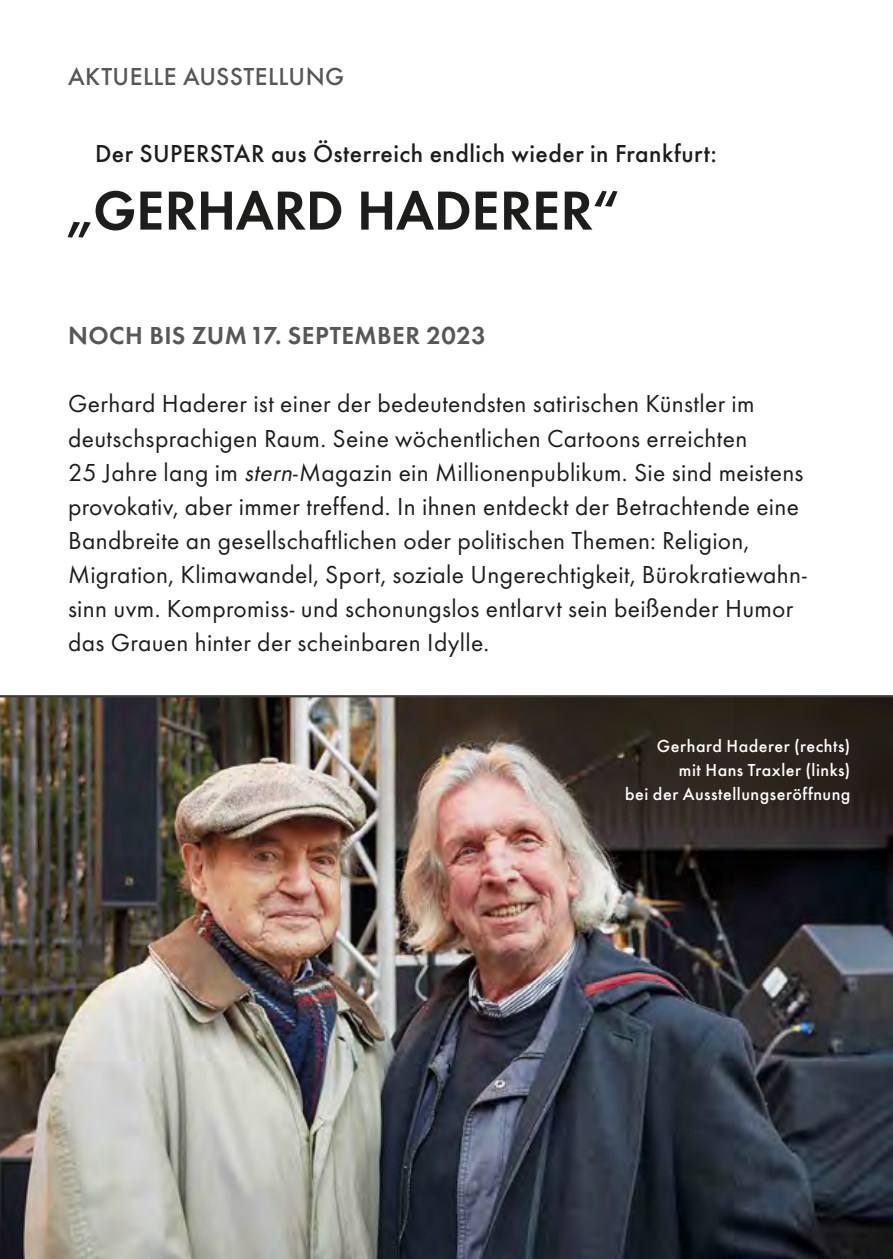
<style>
.page{position:relative;width:893px;height:1259px;background:#fff}
.page>*{position:absolute;margin:0;border:0;box-sizing:border-box;transform-origin:0 0}
.FdK_-_Titel_Futura_8{font:600 57px "Futura T";letter-spacing:-.01em;color:#1d1d1b}
.FdK_-_Fließ_Futura_B{font:25.5px/33.9px "Futura T";letter-spacing:.015em;color:#1d1d1b}
.FdK_-_Titel_Futura_8-2{font:500 25.5px "Futura T";letter-spacing:.015em;color:#1d1d1b}
.FdK_-_Künstler_Small{font:600 25.5px "Futura T";letter-spacing:.02em;color:#575756}
.FdK_-_Termin_Futura{font:500 25.5px "Futura T";letter-spacing:.015em;color:#575756}
.FdK_-_Fotokredits_Fu{font:500 18px "Futura T";letter-spacing:.03em;color:#fff}
.s1{font-style:italic}
</style>
<div class="page">
<img style="left:0;top:697px;width:893px;height:562px">
<hr style="left:0;top:695px;width:893px;height:2px;background:#3c3c3b">
<p class="FdK_-_Termin_Futura" style="left:68px;top:62px;width:278px">AKTUELLE AUSSTELLUNG</p>
<p class="FdK_-_Titel_Futura_8-2" style="left:95px;top:138px;width:623px">Der SUPERSTAR aus Österreich endlich wieder in Frankfurt:</p>
<p class="FdK_-_Titel_Futura_8" style="left:65px;top:177px;width:556px">„GERHARD HADERER“</p>
<p class="FdK_-_Künstler_Small" style="left:68px;top:321px;width:419px">NOCH BIS ZUM17. SEPTEMBER 2023</p>
<p class="FdK_-_Fließ_Futura_B" style="left:68px;top:387px;width:740px">Gerhard Haderer ist einer der bedeutendsten satirischen Künstler im deutschsprachigen Raum. Seine wöchentlichen Cartoons erreichten<br>25 Jahre lang im <span class="s1">stern</span>-Magazin ein Millionenpublikum. Sie sind meistens provokativ, aber immer treffend. In ihnen entdeckt der Betrachtende eine Bandbreite an gesellschaftlichen oder politischen Themen: Religion, Migration, Klimawandel, Sport, soziale Ungerechtigkeit, Bürokratiewahn&shy;sinn uvm. Kompromiss- und schonungslos entlarvt sein beißender Humor das Grauen hinter der scheinbaren Idylle.</p>
<p class="FdK_-_Fotokredits_Fu" style="left:657px;top:735px;width:195px">Gerhard Haderer (rechts)</p>
<p class="FdK_-_Fotokredits_Fu" style="left:679px;top:759px;width:173px">mit Hans Traxler (links)</p>
<p class="FdK_-_Fotokredits_Fu" style="left:625px;top:783px;width:227px">bei der Ausstellungseröffnung</p>
</div>
